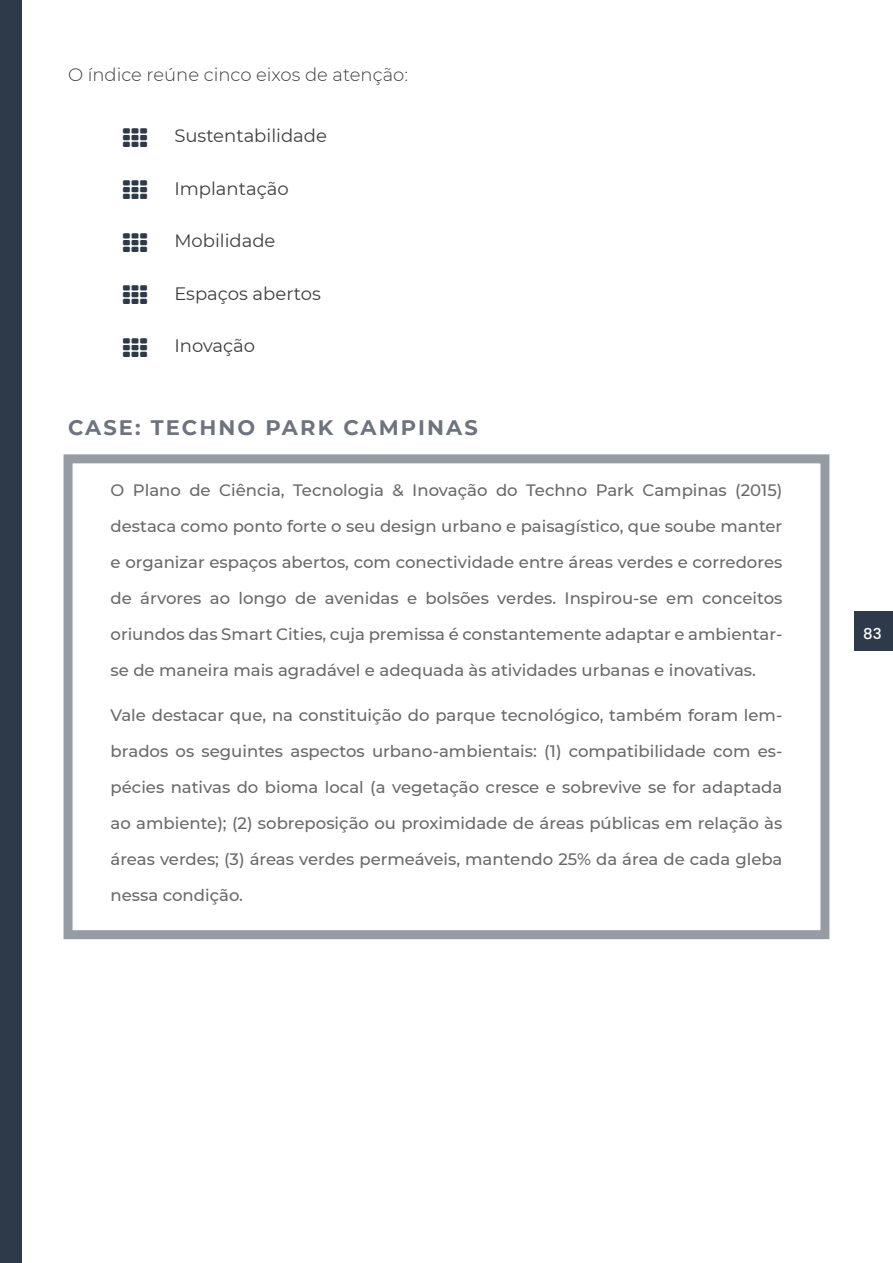
<style>
.page{position:relative;width:893px;height:1263px;background:#fff}
.page>*{position:absolute;margin:0;border:0;box-sizing:border-box;transform-origin:0 0}
.titulo-case{font:700 21px "Montserrat";letter-spacing:.1em;color:#6d7480}
.t1{font:18px "Montserrat";color:#3e3e3f}
.t2{font:300 18px "Montserrat";color:#3e3e3f}
.box-case{font:500 16.5px/36px "Montserrat";color:#69696c;text-align:justify}
.t3{font:500 15px "Poppins";color:#fff}
</style>
<div class="page">
<div style="left:855px;top:611px;width:38px;height:40px;background:#2e3949"></div>
<div style="left:0;top:0;width:21px;height:1263px;background:#2e3949"></div>
<div style="left:64px;top:454px;width:765px;height:485px;border:9px solid #969ca4"></div>
<p class="t2" style="left:68px;top:63px;width:341px">O índice reúne cinco eixos de atenção:</p>
<p class="t1" style="left:174px;top:123px;width:154px">Sustentabilidade</p>
<p class="t1" style="left:174px;top:176px;width:116px">Implantação</p>
<p class="t1" style="left:174px;top:228px;width:103px">Mobilidade</p>
<p class="t1" style="left:174px;top:281px;width:148px">Espaços abertos</p>
<p class="t1" style="left:174px;top:333px;width:82px">Inovação</p>
<p class="titulo-case" style="left:68px;top:412px;width:411px">CASE: TECHNO PARK CAMPINAS</p>
<p class="box-case" style="left:111px;top:472px;width:673px">O Plano de Ciência, Tecnologia &amp; Inovação do Techno Park Campinas (2015) destaca como ponto forte o seu design urbano e paisagístico, que soube manter e organizar espaços abertos, com conectividade entre áreas verdes e corredores de árvores ao longo de avenidas e bolsões verdes. Inspirou-se em conceitos oriundos das Smart Cities, cuja premissa é constantemente adaptar e ambientar&shy;se de maneira mais agradável e adequada às atividades urbanas e inovativas.</p>
<p class="box-case" style="left:111px;top:696px;width:673px">Vale destacar que, na constituição do parque tecnológico, também foram lem&shy;brados os seguintes aspectos urbano-ambientais: (1) compatibilidade com es&shy;pécies nativas do bioma local (a vegetação cresce e sobrevive se for adaptada ao ambiente); (2) sobreposição ou proximidade de áreas públicas em relação às áreas verdes; (3) áreas verdes permeáveis, mantendo 25% da área de cada gleba nessa condição.</p>
<p class="t3" style="left:863px;top:625px;width:20px">83</p>
</div>
